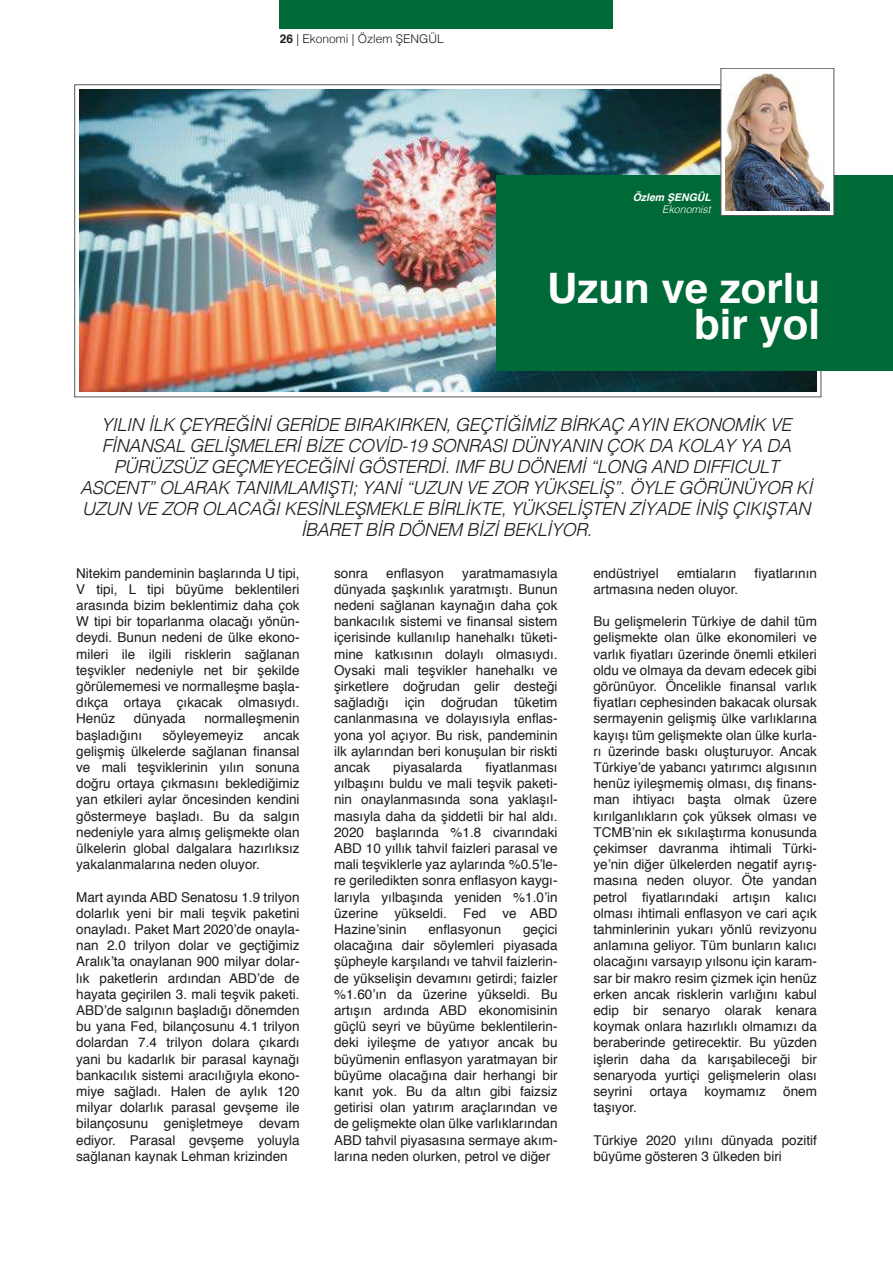
<style>
.page{position:relative;width:893px;height:1263px;background:#fff}
.page>*{position:absolute;margin:0;border:0;box-sizing:border-box;transform-origin:0 0}
.t1{font:700 42px/36px "Helvetica";color:#fff;text-align:right}
.t2{font:italic 300 18px/21px "Helvetica";letter-spacing:-.02em;color:#1c1c1b;text-align:center}
.t3{font:13.5px/16.2px "Helvetica";color:#1c1c1b;text-align:justify}
.t4{font:300 12px "Helvetica";color:#1c1c1b}
.t5{font:italic 700 10.5px "Helvetica";color:#fff}
.t6{font:italic 300 10.5px "Helvetica";color:#fff}
.s1{font-weight:700}
</style>
<div class="page">
<img style="left:79px;top:89px;width:737px;height:303px">
<div style="left:280px;top:0;width:333px;height:29px;background:#006938"></div>
<div style="left:497px;top:175px;width:396px;height:195px;background:#006938"></div>
<div style="left:721px;top:68px;width:113px;height:147px;background:#fff"></div>
<div style="left:721px;top:68px;width:113px;height:148px;border:1px solid #585757"></div>
<img style="left:725px;top:73px;width:105px;height:138px">
<p class="t4" style="left:280px;top:29px;width:166px"><span class="s1">26</span> | Ekonomi | Özlem ŞENGÜL</p>
<p class="t5" style="left:633px;top:188px;width:80px">Özlem ŞENGÜL</p>
<p class="t6" style="left:662px;top:200px;width:50px">Ekonomist</p>
<h1 class="t1" style="left:547px;top:271px;width:275px">Uzun ve zorlu bir yol</h1>
<p class="t2" style="left:80px;top:413px;width:734px">YILIN İLK ÇEYREĞİNİ GERİDE BIRAKIRKEN, GEÇTİĞİMİZ BİRKAÇ AYIN EKONOMİK VE FİNANSAL GELİŞMELERİ BİZE COVİD-19 SONRASI DÜNYANIN ÇOK DA KOLAY YA DA PÜRÜZSÜZ GEÇMEYECEĞİNİ GÖSTERDİ. IMF BU DÖNEMİ “LONG AND DIFFICULT ASCENT” OLARAK TANIMLAMIŞTI; YANİ “UZUN VE ZOR YÜKSELİŞ”. ÖYLE GÖRÜNÜYOR Kİ UZUN VE ZOR OLACAĞI KESİNLEŞMEKLE BİRLİKTE, YÜKSELİŞTEN ZİYADE İNİŞ ÇIKIŞTAN İBARET BİR DÖNEM BİZİ BEKLİYOR.</p>
<p class="t3" style="left:76px;top:565px;width:225px">Nitekim pandeminin başlarında U tipi, V tipi, L tipi büyüme beklentileri arasında bizim beklentimiz daha çok W tipi bir toparlanma olacağı yönün&shy;deydi. Bunun nedeni de ülke ekono&shy;mileri ile ilgili risklerin sağlanan teşvikler nedeniyle net bir şekilde görülememesi ve normalleşme başla&shy;dıkça ortaya çıkacak olmasıydı.<br>Henüz</p>
<p class="t3" style="left:134px;top:711px;width:53px">dünyada</p>
<p class="t3" style="left:204px;top:711px;width:97px">normalleşmenin</p>
<p class="t3" style="left:76px;top:727px;width:68px">başladığını</p>
<p class="t3" style="left:162px;top:727px;width:83px">söyleyemeyiz</p>
<p class="t3" style="left:76px;top:727px;width:225px;text-indent:187px">ancak gelişmiş ülkelerde sağlanan finansal ve mali teşviklerinin yılın sonuna doğru ortaya çıkmasını beklediğimiz yan etkileri aylar öncesinden kendini göstermeye başladı. Bu da salgın nedeniyle yara almış gelişmekte olan ülkelerin global dalgalara hazırlıksız yakalanmalarına neden oluyor.</p>
<p class="t3" style="left:76px;top:889px;width:225px">Mart ayında ABD Senatosu 1.9 trilyon dolarlık yeni bir mali teşvik paketini onayladı. Paket Mart 2020’de onayla&shy;nan 2.0 trilyon dolar ve geçtiğimiz Aralık’ta onaylanan 900 milyar dolar&shy;lık paketlerin ardından ABD’de de hayata geçirilen 3. mali teşvik paketi.<br>ABD’de salgının başladığı dönemden bu yana Fed, bilançosunu 4.1 trilyon dolardan 7.4 trilyon dolara çıkardı yani bu kadarlık bir parasal kaynağı bankacılık sistemi aracılığıyla ekono&shy;miye sağladı. Halen de aylık 120 milyar dolarlık parasal gevşeme ile bilançosunu genişletmeye devam ediyor. Parasal gevşeme yoluyla sağlanan kaynak Lehman krizinden</p>
<p class="t3" style="left:334px;top:565px;width:35px">sonra</p>
<p class="t3" style="left:386px;top:565px;width:59px">enflasyon</p>
<p class="t3" style="left:334px;top:565px;width:225px;text-indent:128px">yaratmamasıyla dünyada şaşkınlık yaratmıştı. Bunun nedeni sağlanan kaynağın daha çok bankacılık sistemi ve finansal sistem içerisinde kullanılıp hanehalkı tüketi&shy;mine katkısının dolaylı olmasıydı.<br>Oysaki mali teşvikler hanehalkı ve şirketlere doğrudan gelir desteği sağladığı için doğrudan tüketim canlanmasına ve dolayısıyla enflas&shy;yona yol açıyor. Bu risk, pandeminin ilk aylarından beri konuşulan bir riskti ancak</p>
<p class="t3" style="left:334px;top:759px;width:225px;text-indent:151px">fiyatlanması yılbaşını buldu ve mali teşvik paketi&shy;nin onaylanmasında sona yaklaşıl&shy;masıyla daha da şiddetli bir hal aldı.<br>2020 başlarında %1.8 civarındaki ABD 10 yıllık tahvil faizleri parasal ve mali teşviklerle yaz aylarında %0.5’le&shy;re geriledikten sonra enflasyon kaygı&shy;larıyla yılbaşında yeniden %1.0’in üzerine yükseldi. Fed ve ABD Hazine’sinin</p>
<p class="t3" style="left:393px;top:759px;width:71px">piyasalarda</p>
<p class="t3" style="left:428px;top:921px;width:74px">enflasyonun</p>
<p class="t3" style="left:334px;top:921px;width:225px;text-indent:189px">geçici olacağına dair söylemleri piyasada şüpheyle karşılandı ve tahvil faizlerin&shy;de yükselişin devamını getirdi; faizler %1.60’ın da üzerine yükseldi. Bu artışın ardında ABD ekonomisinin güçlü seyri ve büyüme beklentilerin&shy;deki iyileşme de yatıyor ancak bu büyümenin enflasyon yaratmayan bir büyüme olacağına dair herhangi bir kanıt yok. Bu da altın gibi faizsiz getirisi olan yatırım araçlarından ve de gelişmekte olan ülke varlıklarından ABD tahvil piyasasına sermaye akım&shy;larına neden olurken, petrol ve diğer</p>
<p class="t3" style="left:593px;top:565px;width:67px">endüstriyel</p>
<p class="t3" style="left:677px;top:565px;width:61px">emtiaların</p>
<p class="t3" style="left:755px;top:565px;width:64px">fiyatlarının</p>
<p class="t3" style="left:593px;top:581px;width:146px">artmasına neden oluyor.</p>
<p class="t3" style="left:593px;top:614px;width:225px">Bu gelişmelerin Türkiye de dahil tüm gelişmekte olan ülke ekonomileri ve varlık fiyatları üzerinde önemli etkileri oldu ve olmaya da devam edecek gibi görünüyor. Öncelikle finansal varlık fiyatları cephesinden bakacak olursak sermayenin gelişmiş ülke varlıklarına kayışı tüm gelişmekte olan ülke kurla&shy;rı üzerinde baskı oluşturuyor. Ancak Türkiye’de yabancı yatırımcı algısının henüz iyileşmemiş olması, dış finans&shy;man ihtiyacı başta olmak üzere kırılganlıkların çok yüksek olması ve TCMB’nin ek sıkılaştırma konusunda çekimser davranma ihtimali Türki&shy;ye’nin diğer ülkelerden negatif ayrış&shy;masına neden oluyor. Öte yandan petrol fiyatlarındaki artışın kalıcı olması ihtimali enflasyon ve cari açık tahminlerinin yukarı yönlü revizyonu anlamına geliyor. Tüm bunların kalıcı olacağını varsayıp yılsonu için karam&shy;sar bir makro resim çizmek için henüz erken ancak risklerin varlığını kabul edip bir senaryo olarak kenara koymak onlara hazırlıklı olmamızı da beraberinde getirecektir. Bu yüzden işlerin daha da karışabileceği bir senaryoda yurtiçi gelişmelerin olası seyrini</p>
<p class="t3" style="left:650px;top:1083px;width:39px">ortaya</p>
<p class="t3" style="left:704px;top:1083px;width:63px">koymamız</p>
<p class="t3" style="left:783px;top:1083px;width:35px">önem</p>
<p class="t3" style="left:593px;top:1100px;width:45px">taşıyor.</p>
<p class="t3" style="left:593px;top:1132px;width:225px">Türkiye 2020 yılını dünyada pozitif büyüme gösteren 3 ülkeden biri</p>
</div>
